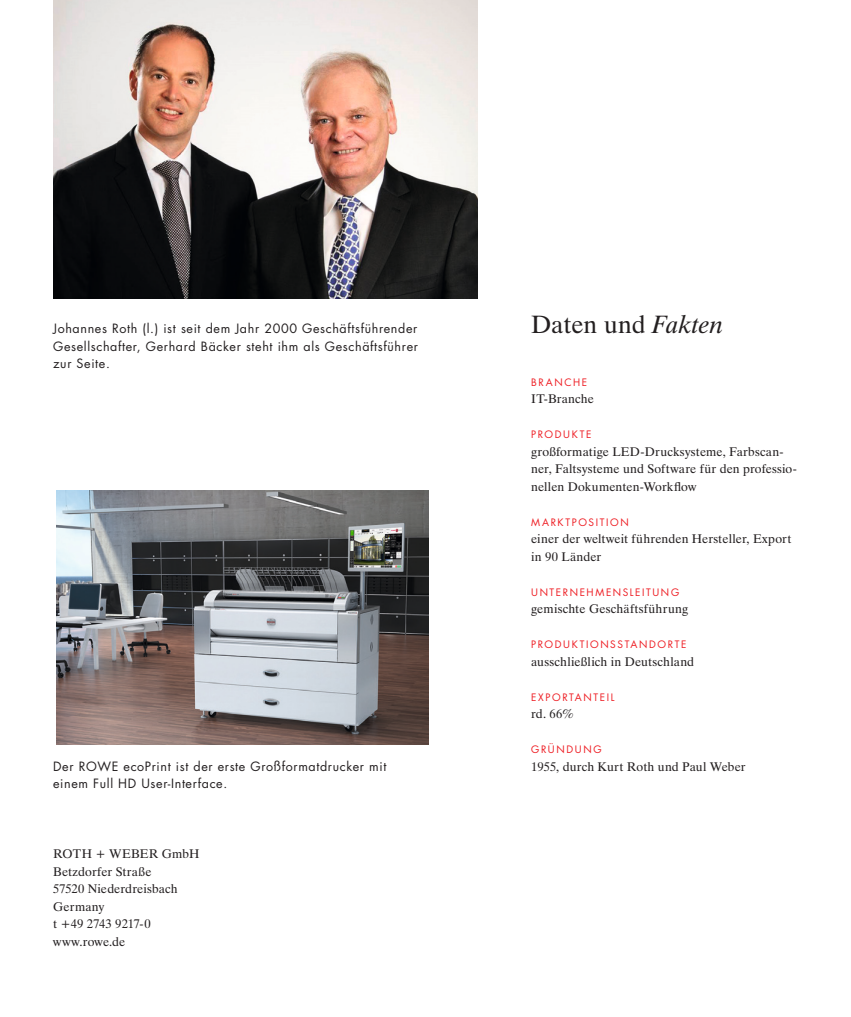
<style>
.page{position:relative;width:851px;height:1017px;background:#fff}
.page>*{position:absolute;margin:0;border:0;box-sizing:border-box;transform-origin:0 0}
.t1{font:25px "Dutch 801 BT";letter-spacing:-.005em;color:#231f20}
.t2{font:12.5px/17.5px "Dutch 801 BT";letter-spacing:.01em;color:#231f20}
.t3{font:12.5px/17.5px "Futura";letter-spacing:.05em;color:#231f20;text-align:justify}
.t4{font:10px "Futura";letter-spacing:.16em;color:#ee1d23}
.s1{font-style:italic}
</style>
<div class="page">
<img style="left:53px;top:0;width:425px;height:298px">
<img style="left:56px;top:491px;width:372px;height:254px">
<p class="t3" style="left:53px;top:320px;width:366px">Johannes Roth (l.) ist seit dem Jahr 2000 Geschäftsführender Gesellschafter, Gerhard Bäcker steht ihm als Geschäftsführer zur Seite.</p>
<p class="t3" style="left:53px;top:757px;width:334px">Der ROWE ecoPrint ist der erste Großformatdrucker mit einem Full HD User-Interface.</p>
<p class="t2" style="left:53px;top:845px;width:148px">ROTH + WEBER GmbH<br>Betzdorfer Straße<br>57520 Niederdreisbach<br>Germany<br>t +49 2743 9217-0 www.rowe.de</p>
<h1 class="t1" style="left:531px;top:309px;width:194px">Daten und <span class="s1">Fakten</span></h1>
<p class="t4" style="left:531px;top:375px;width:58px">BRANCHE</p>
<p class="t2" style="left:531px;top:390px;width:64px">IT-Branche</p>
<p class="t4" style="left:531px;top:428px;width:62px">PRODUKTE</p>
<p class="t2" style="left:531px;top:442px;width:267px">großformatige LED-Drucksysteme, Farbscan&shy;ner, Faltsysteme und Software für den professio&shy;nellen Dokumenten-Workflow</p>
<p class="t4" style="left:531px;top:515px;width:99px">MARKTPOSITION</p>
<p class="t2" style="left:531px;top:530px;width:262px">einer der weltweit führenden Hersteller, Export in 90 Länder</p>
<p class="t4" style="left:531px;top:585px;width:149px">UNTERNEHMENSLEITUNG</p>
<p class="t2" style="left:531px;top:600px;width:159px">gemischte Geschäftsführung</p>
<p class="t4" style="left:531px;top:638px;width:157px">PRODUKTIONSSTANDORTE</p>
<p class="t2" style="left:531px;top:652px;width:164px">ausschließlich in Deutschland</p>
<p class="t4" style="left:531px;top:690px;width:85px">EXPORTANTEIL</p>
<p class="t2" style="left:531px;top:705px;width:44px">rd. 66%</p>
<p class="t4" style="left:531px;top:743px;width:72px">GRÜNDUNG</p>
<p class="t2" style="left:531px;top:757px;width:216px">1955, durch Kurt Roth und Paul Weber</p>
</div>
